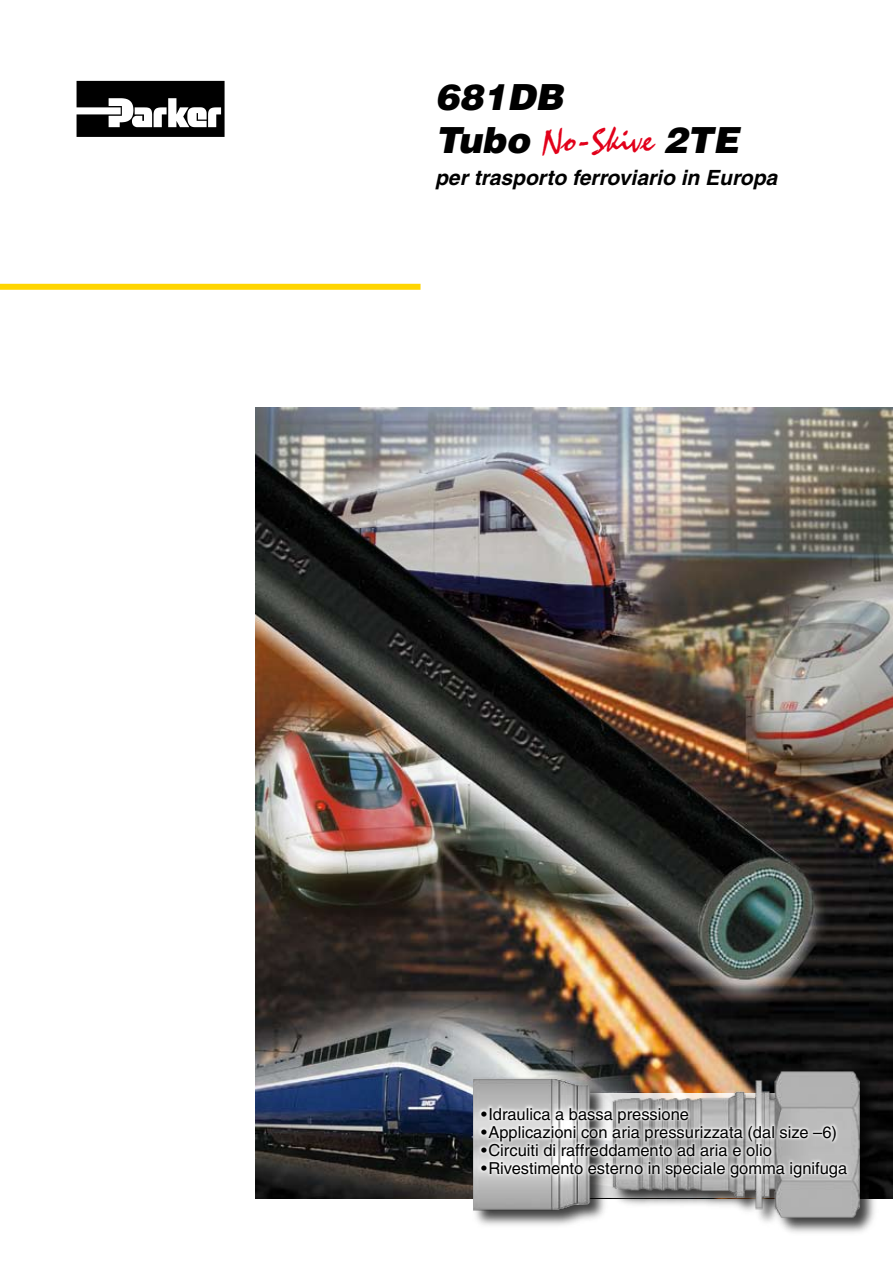
<style>
.page{position:relative;width:893px;height:1263px;background:#fff}
.page>*{position:absolute;margin:0;border:0;box-sizing:border-box;transform-origin:0 0}
.t1{font:36px "Staccato 222 BT";color:#e2001a}
.t2{font:italic 900 36px "Helvetica";color:#000}
.t3{font:italic 700 21px "Helvetica";color:#000}
.t4{font:16.5px "Helvetica";color:#000}
.s1{font-family:"Helvetica";font-weight:900;font-style:italic;color:#000}
</style>
<div class="page">
<img style="left:255px;top:407px;width:638px;height:791px">
<div style="left:472px;top:1070px;width:406px;height:166px;background:#000;opacity:.75"></div>
<img style="left:473px;top:1071px;width:386px;height:146px">
<div style="left:0;top:284px;width:421px;height:6px;background:#ffd500"></div>
<svg style="left:77px;top:81px;width:148px;height:56px"></svg>
<svg style="left:477px;top:1104px;width:374px;height:77px"></svg>
<h1 class="t2" style="left:435px;top:74px;width:130px">681DB</h1>
<h1 class="t1" style="left:435px;top:120px;width:305px"><span class="s1">Tubo</span> No-Skive <span class="s1">2TE</span></h1>
<p class="t3" style="left:435px;top:165px;width:344px">per trasporto ferroviario in Europa</p>
<p class="t4" style="left:481px;top:1104px;width:209px">• Idraulica a bassa pressione</p>
<p class="t4" style="left:481px;top:1122px;width:357px">• Applicazioni con aria pressurizzata (dal size –6)</p>
<p class="t4" style="left:481px;top:1140px;width:292px">• Circuiti di raffreddamento ad aria e olio</p>
<p class="t4" style="left:481px;top:1158px;width:368px">• Rivestimento esterno in speciale gomma ignifuga</p>
</div>
